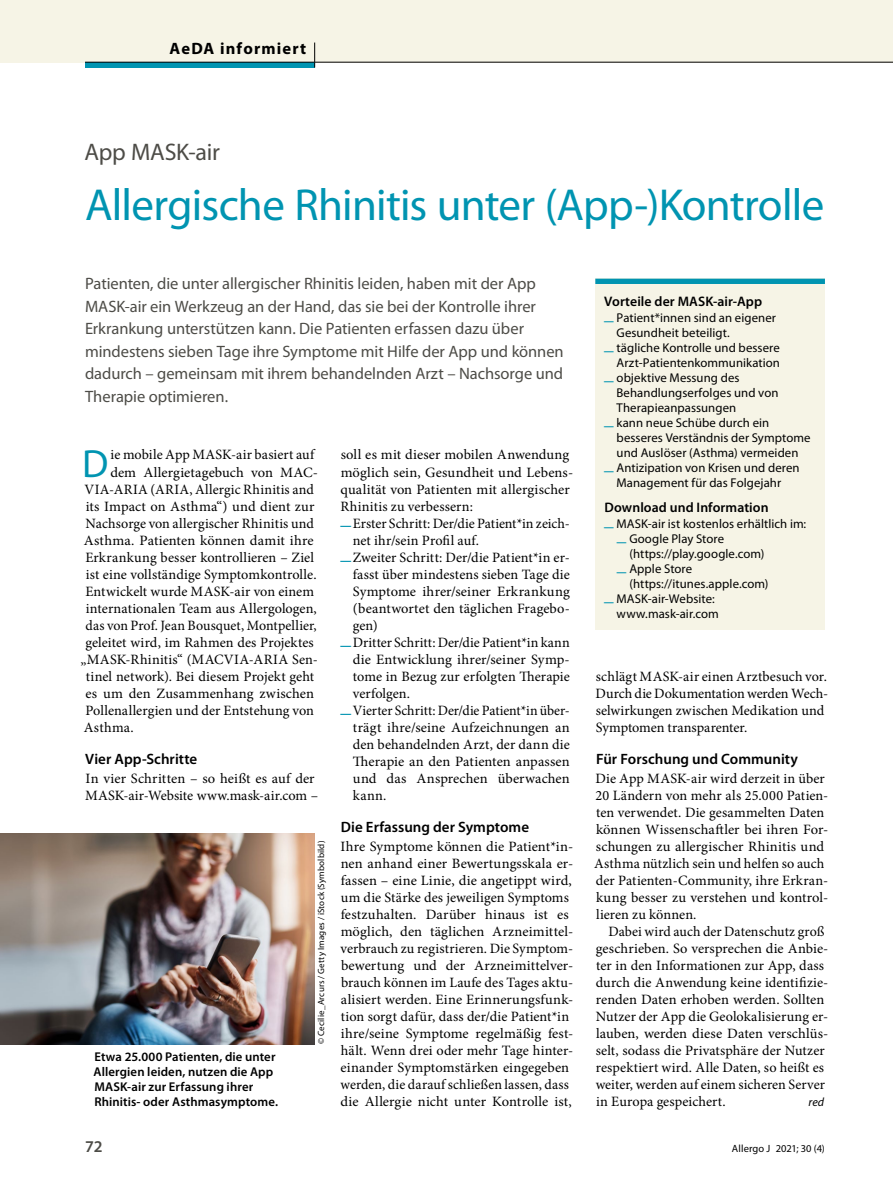
<style>
.page{position:relative;width:893px;height:1187px;background:#fff}
.page>*{position:absolute;margin:0;border:0;box-sizing:border-box;transform-origin:0 0}
.Title_1{font:45px "Myriad Pro";letter-spacing:-.015em;color:#0094b1}
.Para_Initial_2{font:39.45px "Myriad Pro";color:#0094b1}
.SuperTitle_x{font:24px "Myriad Pro";letter-spacing:-.01em;color:#4d4c47}
.Trailer_2-row{font:16.5px/22.5px "Myriad Pro";letter-spacing:-.005em;color:#4d4c47}
.t1{font:700 16.5px "Myriad Pro";letter-spacing:.07em;color:#000}
.t2{font:600 16.5px "Myriad Pro";color:#4d4c47}
.SectionHeading_1_x{font:600 15px "Myriad Pro";color:#000}
.Para_x{font:14.25px/17px "Minion Pro";letter-spacing:.005em;color:#000}
.Para_Initial_2-2{font:14.25px "Minion Pro";letter-spacing:.005em;color:#000}
.Para_Indent{font:14.25px/17px "Minion Pro";letter-spacing:.005em;color:#000}
.Para_Initial_2-3{font:14.25px "Minion Pro";letter-spacing:.025em;color:#000}
.Box_Heading_x{font:600 13.8px "Myriad Pro";letter-spacing:.005em;color:#000}
.Box_Heading_x_withou{font:600 13.8px "Myriad Pro";letter-spacing:.005em;color:#000}
.t3{font:12.75px/15px "Myriad Pro";letter-spacing:.005em;color:#000}
.Image_Caption_x{font:600 12.75px/15px "Myriad Pro";letter-spacing:.01em;color:#000}
.Para_Indent-2{font:italic 12px "Myriad Pro";color:#000}
.t4{font:10.5px "Myriad Pro";letter-spacing:.01em;color:#000}
.t5{font:9px "Myriad Pro";letter-spacing:.015em;color:#000}
.s1{font-family:"Myriad Pro";font-weight:600;color:#0094b1}
.s2{font-weight:600;color:#0094b1}
</style>
<div class="page">
<div style="left:0;top:0;width:893px;height:62px;background:#f6f4e6"></div>
<div style="left:595px;top:279px;width:230px;height:350px;background:#f6f4e6"></div>
<div style="left:595px;top:279px;width:230px;height:5px;background:#0094b1"></div>
<img style="left:0;top:833px;width:315px;height:211px">
<div style="left:85px;top:62px;width:230px;height:5px;background:#0094b1"></div>
<hr style="left:85px;top:62px;width:230px;height:1px;background:#000">
<hr style="left:315px;top:62px;width:578px;height:1px;background:#000">
<svg style="left:314px;top:43px;width:1px;height:24px"></svg>
<p class="t1" style="left:170px;top:37px;width:138px">AeDA informiert</p>
<p class="SuperTitle_x" style="left:84px;top:137px;width:137px">App MASK-air</p>
<p class="Title_1" style="left:85px;top:177px;width:741px">Allergische Rhinitis unter (App-)Kontrolle</p>
<p class="Trailer_2-row" style="left:85px;top:272px;width:480px">Patienten, die unter allergischer Rhinitis leiden, haben mit der App MASK-air ein Werkzeug an der Hand, das sie bei der Kontrolle ihrer Erkrankung unterstützen kann. Die Patienten erfassen dazu über mindestens sieben Tage ihre Symptome mit Hilfe der App und können dadurch – gemeinsam mit ihrem behandelnden Arzt – Nachsorge und Therapie optimieren.</p>
<p class="Para_Initial_2" style="left:82px;top:439px;width:28px">D</p>
<p class="Para_Initial_2-2" style="left:111px;top:445px;width:205px">ie mobile App MASK-air basiert auf</p>
<p class="Para_Initial_2-2" style="left:110px;top:462px;width:209px">dem Allergietagebuch von MAC-</p>
<p class="Para_Initial_2-3" style="left:84px;top:479px;width:231px">VIA-ARIA (ARIA, Allergic Rhinitis and</p>
<p class="Para_Initial_2-2" style="left:86px;top:496px;width:230px">its Impact on Asthma“) und dient zur</p>
<p class="Para_Initial_2-2" style="left:86px;top:513px;width:230px">Nachsorge von allergischer Rhinitis und</p>
<p class="Para_Initial_2-2" style="left:84px;top:530px;width:231px">Asthma. Patienten können damit ihre</p>
<p class="Para_Initial_2-2" style="left:85px;top:547px;width:230px">Erkrankung besser kontrollieren – Ziel</p>
<p class="Para_Initial_2-2" style="left:86px;top:564px;width:232px">ist eine vollständige Symptomkontrolle.</p>
<p class="Para_Initial_2-2" style="left:85px;top:581px;width:230px">Entwickelt wurde MASK-air von einem</p>
<p class="Para_Initial_2-2" style="left:86px;top:598px;width:232px">internationalen Team aus Allergologen,</p>
<p class="Para_Initial_2-2" style="left:85px;top:615px;width:233px">das von Prof. Jean Bousquet, Montpellier,</p>
<p class="Para_Initial_2-2" style="left:86px;top:632px;width:230px">geleitet wird, im Rahmen des Projektes</p>
<p class="Para_Initial_2-2" style="left:80px;top:649px;width:239px">„MASK-Rhinitis“ (MACVIA-ARIA Sen-</p>
<p class="Para_Initial_2-2" style="left:86px;top:666px;width:230px">tinel network). Bei diesem Projekt geht</p>
<p class="Para_Initial_2-2" style="left:85px;top:683px;width:230px">es um den Zusammenhang zwischen</p>
<p class="Para_Initial_2-2" style="left:85px;top:700px;width:230px">Pollenallergien und der Entstehung von</p>
<p class="Para_Initial_2-2" style="left:84px;top:717px;width:51px">Asthma.</p>
<p class="SectionHeading_1_x" style="left:85px;top:749px;width:114px">Vier App-Schritte</p>
<p class="Para_x" style="left:85px;top:769px;width:235px">In vier Schritten – so heißt es auf der<br>MASK-air-Website www.mask-air.com –</p>
<p class="Image_Caption_x" style="left:94px;top:1048px;width:186px">Etwa 25.000 Patienten, die unter<br>Allergien leiden, nutzen die App<br>MASK-air zur Erfassung ihrer<br>Rhinitis- oder Asthmasymptome.</p>
<p class="t5" style="left:315px;top:1044px;width:205px;rotate:-90deg">© Cecilie_Arcurs / Getty Images / iStock (Symbolbild)</p>
<p class="Para_x" style="left:340px;top:446px;width:234px">soll es mit dieser mobilen Anwendung möglich sein, Gesundheit und Lebens&shy;qualität von Patienten mit allergischer Rhinitis zu verbessern:</p>
<p class="Para_x" style="left:353px;top:514px;width:218px;text-indent:-13px"><span class="s1">—</span>Erster Schritt: Der/die Patient*in zeich&shy;net ihr/sein Profil auf.</p>
<p class="Para_x" style="left:353px;top:548px;width:218px;text-align:justify;text-indent:-13px"><span class="s1">—</span>Zweiter Schritt: Der/die Patient*in er&shy;fasst über mindestens sieben Tage die Symptome ihrer/seiner Erkrankung (beantwortet den täglichen Fragebo&shy;gen)</p>
<p class="Para_x" style="left:353px;top:633px;width:218px;text-align:justify;text-indent:-13px"><span class="s1">—</span>Dritter Schritt: Der/die Patient*in kann die Entwicklung ihrer/seiner Symp&shy;tome in Bezug zur erfolgten Therapie verfolgen.</p>
<p class="Para_x" style="left:353px;top:701px;width:218px;text-align:justify;text-indent:-13px"><span class="s1">—</span>Vierter Schritt: Der/die Patient*in über&shy;trägt ihre/seine Aufzeichnungen an den behandelnden Arzt, der dann die Therapie an den Patienten anpassen und das Ansprechen überwachen kann.</p>
<p class="SectionHeading_1_x" style="left:341px;top:817px;width:190px">Die Erfassung der Symptome</p>
<p class="Para_x" style="left:341px;top:837px;width:234px">Ihre Symptome können die Patient*in&shy;nen anhand einer Bewertungsskala er&shy;fassen – eine Linie, die angetippt wird, um die Stärke des jeweiligen Symptoms festzuhalten. Darüber hinaus ist es möglich, den täglichen Arzneimittel&shy;verbrauch zu registrieren. Die Symptom&shy;bewertung und der Arzneimittelver&shy;brauch können im Laufe des Tages aktu&shy;alisiert werden. Eine Erinnerungsfunk&shy;tion sorgt dafür, dass der/die Patient*in ihre/seine Symptome regelmäßig fest&shy;hält. Wenn drei oder mehr Tage hinter&shy;einander Symptomstärken eingegeben werden, die darauf schließen lassen, dass die Allergie nicht unter Kontrolle ist,</p>
<p class="Box_Heading_x" style="left:604px;top:292px;width:159px">Vorteile der MASK-air-App</p>
<p class="t3" style="left:617px;top:310px;width:161px;text-indent:-13px"><span class="s2">—</span> Patient*innen sind an eigener<br>Gesundheit beteiligt.</p>
<p class="t3" style="left:604px;top:340px;width:178px;text-align:right"><span class="s2">—</span> tägliche Kontrolle und bessere<br>Arzt-Patientenkommunikation</p>
<p class="t3" style="left:617px;top:370px;width:163px;text-indent:-13px"><span class="s2">—</span> objektive Messung des<br>Behandlungserfolges und von<br>Therapieanpassungen</p>
<p class="t3" style="left:617px;top:415px;width:196px;text-indent:-13px"><span class="s2">—</span> kann neue Schübe durch ein besseres Verständnis der Symptome und Auslöser (Asthma) vermeiden</p>
<p class="t3" style="left:604px;top:460px;width:197px;text-align:center"><span class="s2">—</span> Antizipation von Krisen und deren<br>Management für das Folgejahr</p>
<p class="Box_Heading_x_withou" style="left:605px;top:498px;width:165px">Download und Information</p>
<p class="t3" style="left:604px;top:516px;width:204px"><span class="s2">—</span> MASK-air ist kostenlos erhältlich im:</p>
<p class="t3" style="left:629px;top:531px;width:137px;text-indent:-13px"><span class="s2">—</span> Google Play Store (https://play.google.com)</p>
<p class="t3" style="left:629px;top:561px;width:141px;text-indent:-13px"><span class="s2">—</span> Apple Store (https://itunes.apple.com)</p>
<p class="t3" style="left:617px;top:591px;width:104px;text-indent:-13px"><span class="s2">—</span> MASK-air-Website: www.mask-air.com</p>
<p class="Para_x" style="left:596px;top:667px;width:234px">schlägt MASK-air einen Arztbesuch vor.<br>Durch die Dokumentation werden Wech&shy;selwirkungen zwischen Medikation und Symptomen transparenter.</p>
<p class="SectionHeading_1_x" style="left:596px;top:749px;width:203px">Für Forschung und Community</p>
<p class="Para_x" style="left:594px;top:769px;width:236px">Die App MASK-air wird derzeit in über 20 Ländern von mehr als 25.000 Patien&shy;ten verwendet. Die gesammelten Daten können Wissenschaftler bei ihren For&shy;schungen zu allergischer Rhinitis und Asthma nützlich sein und helfen so auch der Patienten-Community, ihre Erkran&shy;kung besser zu verstehen und kontrol&shy;lieren zu können.</p>
<p class="Para_Indent" style="left:596px;top:923px;width:234px;text-indent:13px">Dabei wird auch der Datenschutz groß geschrieben. So versprechen die Anbie&shy;ter in den Informationen zur App, dass durch die Anwendung keine identifizie&shy;renden Daten erhoben werden. Sollten Nutzer der App die Geolokalisierung er&shy;lauben, werden diese Daten verschlüs&shy;selt, sodass die Privatsphäre der Nutzer respektiert wird. Alle Daten, so heißt es weiter, werden auf einem sicheren Server in Europa gespeichert.</p>
<p class="Para_Indent-2" style="left:809px;top:1094px;width:17px">red</p>
<p class="t2" style="left:85px;top:1135px;width:19px">72</p>
<p class="t4" style="left:732px;top:1141px;width:95px">Allergo J 2021; 30 (4)</p>
</div>
